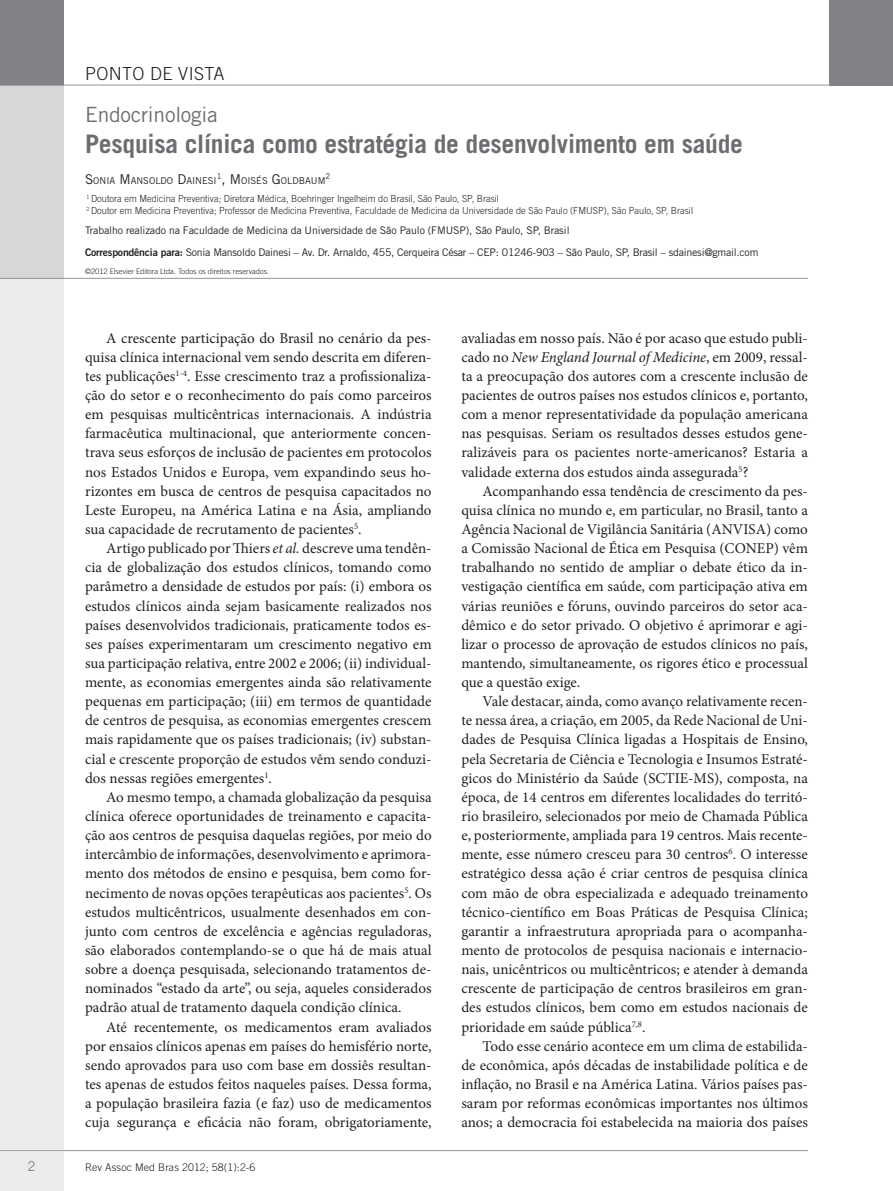
<style>
.page{position:relative;width:893px;height:1191px;background:#fff}
.page>*{position:absolute;margin:0;border:0;box-sizing:border-box;transform-origin:0 0}
._01_Titulo_Artigo{font:700 25.5px "Trade Gothic LT Std";letter-spacing:-.01em;color:#6c6d70}
._01a_Sobretirulo_Lei{font:21px "Trade Gothic LT Std";letter-spacing:-.01em;color:#6c6d70}
.t1{font:300 18px "Trade Gothic LT Std";letter-spacing:.02em;color:#231f20}
._05_Texto{font:15px/19.2px "Minion Pro";color:#231f20;text-align:justify}
.t2{font:300 13.5px "Trade Gothic LT Std";color:#6c6d70}
.trabalho_e_correspon{font:10.5px "Trade Gothic LT Std";letter-spacing:-.02em;color:#231f20}
.t3{font:300 10.5px "Trade Gothic LT Std";letter-spacing:.01em;color:#231f20}
._03_Titulacao{font:300 9.75px "Trade Gothic LT Std";color:#231f20;scale:.95 1}
._02_Autores{font:9.45px "Trade Gothic LT Std";color:#231f20}
._02_Autores-2{font:7.8px "Trade Gothic LT Std";color:#231f20}
._04_Lateral{font:300 7.5px "Trade Gothic LT Std";color:#231f20}
.s1{font-size:13.5px}
.s2{font-family:"Trade Gothic LT Std Bd 2"}
.s3{font-style:italic}
</style>
<div class="page">
<hr style="left:0;top:85px;width:893px;height:1px;background:#939598">
<hr style="left:0;top:1150px;width:808px;height:1px;background:#939598">
<div style="left:829px;top:0;width:64px;height:85px;background:#808285"></div>
<div style="left:0;top:0;width:64px;height:85px;background:#808285"></div>
<div style="left:0;top:278px;width:64px;height:913px;background:#ebebec"></div>
<div style="left:0;top:85px;width:64px;height:193px;background:#d6d7d9"></div>
<hr style="left:0;top:278px;width:808px;height:1px;background:#939598">
<p class="t1" style="left:85px;top:63px;width:141px">PONTO DE VISTA</p>
<p class="_01a_Sobretirulo_Lei" style="left:85px;top:101px;width:134px">Endocrinologia</p>
<p class="_01_Titulo_Artigo" style="left:85px;top:128px;width:659px">Pesquisa clínica como estratégia de desenvolvimento em saúde</p>
<p class="_02_Autores" style="left:85px;top:175px;width:240px"><span class="s1">S</span>ONIA <span class="s1">M</span>ANSOLDO <span class="s1">D</span>AINESI<sup>1</sup><span class="s1">, M</span>OISÉS <span class="s1">G</span>OLDBAUM</p>
<p class="_02_Autores-2" style="left:326px;top:172px;width:6px">2</p>
<p class="_03_Titulacao" style="left:87px;top:193px;width:436px"><sup>1</sup> Doutora em Medicina Preventiva; Diretora Médica, Boehringer Ingelheim do Brasil, São Paulo, SP, Brasil</p>
<p class="_03_Titulacao" style="left:87px;top:205px;width:640px"><sup>2</sup> Doutor em Medicina Preventiva; Professor de Medicina Preventiva, Faculdade de Medicina da Universidade de São Paulo (FMUSP), São Paulo, SP, Brasil</p>
<p class="trabalho_e_correspon" style="left:85px;top:224px;width:486px">Trabalho realizado na Faculdade de Medicina da Universidade de São Paulo (FMUSP), São Paulo, SP, Brasil</p>
<p class="trabalho_e_correspon" style="left:85px;top:246px;width:675px"><span class="s2">Correspondência para:</span> Sonia Mansoldo Dainesi – Av. Dr. Arnaldo, 455, Cerqueira César – CEP: 01246-903 – São Paulo, SP, Brasil – sdainesi@gmail.com</p>
<p class="_04_Lateral" style="left:85px;top:267px;width:186px">©2012 Elsevier Editora Ltda. Todos os direitos reservados.</p>
<p class="_05_Texto" style="left:85px;top:328px;width:348px;text-indent:21px">A crescente participação do Brasil no cenário da pes&shy;quisa clínica internacional vem sendo descrita em diferen&shy;tes publicações<sup>1-4</sup>. Esse crescimento traz a profissionaliza&shy;ção do setor e o reconhecimento do país como parceiros em pesquisas multicêntricas internacionais. A indústria farmacêutica multinacional, que anteriormente concen&shy;trava seus esforços de inclusão de pacientes em protocolos nos Estados Unidos e Europa, vem expandindo seus ho&shy;rizontes em busca de centros de pesquisa capacitados no Leste Europeu, na América Latina e na Ásia, ampliando sua capacidade de recrutamento de pacientes<sup>5</sup>.</p>
<p class="_05_Texto" style="left:85px;top:539px;width:348px;text-indent:21px">Artigo publicado por Thiers <span class="s3">et al.</span> descreve uma tendên&shy;cia de globalização dos estudos clínicos, tomando como parâmetro a densidade de estudos por país: (i) embora os estudos clínicos ainda sejam basicamente realizados nos países desenvolvidos tradicionais, praticamente todos es&shy;ses países experimentaram um crescimento negativo em sua participação relativa, entre 2002 e 2006; (ii) individual&shy;mente, as economias emergentes ainda são relativamente pequenas em participação; (iii) em termos de quantidade de centros de pesquisa, as economias emergentes crescem mais rapidamente que os países tradicionais; (iv) substan&shy;cial e crescente proporção de estudos vêm sendo conduzi&shy;dos nessas regiões emergentes<sup>1</sup>.</p>
<p class="_05_Texto" style="left:85px;top:787px;width:348px;text-indent:21px">Ao mesmo tempo, a chamada globalização da pesquisa clínica oferece oportunidades de treinamento e capacita&shy;ção aos centros de pesquisa daquelas regiões, por meio do intercâmbio de informações, desenvolvimento e aprimora&shy;mento dos métodos de ensino e pesquisa, bem como for&shy;necimento de novas opções terapêuticas aos pacientes<sup>5</sup>. Os estudos multicêntricos, usualmente desenhados em con&shy;junto com centros de excelência e agências reguladoras, são elaborados contemplando-se o que há de mais atual sobre a doença pesquisada, selecionando tratamentos de&shy;nominados “estado da arte”, ou seja, aqueles considerados padrão atual de tratamento daquela condição clínica.</p>
<p class="_05_Texto" style="left:85px;top:1017px;width:348px;text-indent:21px">Até recentemente, os medicamentos eram avaliados por ensaios clínicos apenas em países do hemisfério norte, sendo aprovados para uso com base em dossiês resultan&shy;tes apenas de estudos feitos naqueles países. Dessa forma, a população brasileira fazia (e faz) uso de medicamentos cuja segurança e eficácia não foram, obrigatoriamente,</p>
<p class="t2" style="left:28px;top:1158px;width:9px">2</p>
<p class="t3" style="left:85px;top:1161px;width:172px">Rev Assoc Med Bras 2012; 58(1):2-6</p>
<p class="_05_Texto" style="left:461px;top:328px;width:348px">avaliadas em nosso país. Não é por acaso que estudo publi&shy;cado no <span class="s3">New England Journal of Medicine</span>, em 2009, ressal&shy;ta a preocupação dos autores com a crescente inclusão de pacientes de outros países nos estudos clínicos e, portanto, com a menor representatividade da população americana nas pesquisas. Seriam os resultados desses estudos gene&shy;ralizáveis para os pacientes norte-americanos? Estaria a validade externa dos estudos ainda assegurada<sup>5</sup>?</p>
<p class="_05_Texto" style="left:461px;top:481px;width:348px;text-indent:21px">Acompanhando essa tendência de crescimento da pes&shy;quisa clínica no mundo e, em particular, no Brasil, tanto a Agência Nacional de Vigilância Sanitária (ANVISA) como a Comissão Nacional de Ética em Pesquisa (CONEP) vêm trabalhando no sentido de ampliar o debate ético da in&shy;vestigação científica em saúde, com participação ativa em várias reuniões e fóruns, ouvindo parceiros do setor aca&shy;dêmico e do setor privado. O objetivo é aprimorar e agi&shy;lizar o processo de aprovação de estudos clínicos no país, mantendo, simultaneamente, os rigores ético e processual que a questão exige.</p>
<p class="_05_Texto" style="left:461px;top:692px;width:348px;text-indent:21px">Vale destacar, ainda, como avanço relativamente recen&shy;te nessa área, a criação, em 2005, da Rede Nacional de Uni&shy;dades de Pesquisa Clínica ligadas a Hospitais de Ensino, pela Secretaria de Ciência e Tecnologia e Insumos Estraté&shy;gicos do Ministério da Saúde (SCTIE-MS), composta, na época, de 14 centros em diferentes localidades do territó&shy;rio brasileiro, selecionados por meio de Chamada Pública e, posteriormente, ampliada para 19 centros. Mais recente&shy;mente, esse número cresceu para 30 centros<sup>6</sup>. O interesse estratégico dessa ação é criar centros de pesquisa clínica com mão de obra especializada e adequado treinamento técnico-científico em Boas Práticas de Pesquisa Clínica; garantir a infraestrutura apropriada para o acompanha&shy;mento de protocolos de pesquisa nacionais e internacio&shy;nais, unicêntricos ou multicêntricos; e atender à demanda crescente de participação de centros brasileiros em gran&shy;des estudos clínicos, bem como em estudos nacionais de prioridade em saúde pública<sup>7,8</sup>.</p>
<p class="_05_Texto" style="left:461px;top:1036px;width:348px;text-indent:21px">Todo esse cenário acontece em um clima de estabilida&shy;de econômica, após décadas de instabilidade política e de inflação, no Brasil e na América Latina. Vários países pas&shy;saram por reformas econômicas importantes nos últimos anos; a democracia foi estabelecida na maioria dos países</p>
</div>
